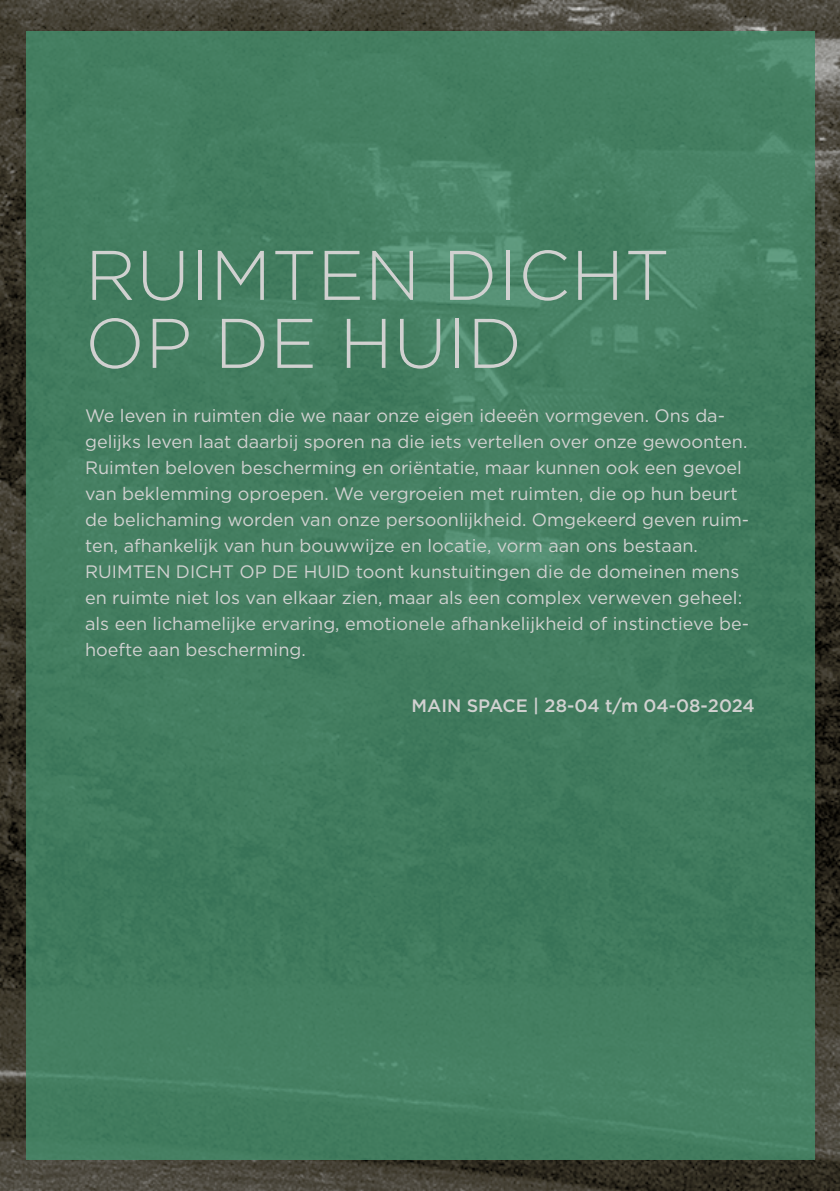
<style>
.page{position:relative;width:840px;height:1191px;background:#fff}
.page>*{position:absolute;margin:0;border:0;box-sizing:border-box;transform-origin:0 0}
.t1{font:300 70px/68px "Gotham";letter-spacing:.01em;color:#d1d1d0}
.t2{font:18px/26px "Gotham";color:#d1d1d0}
.t3{font:500 18px "Gotham";color:#d1d1d0}
</style>
<div class="page">
<img style="left:0;top:0;width:839px;height:1191px">
<div style="left:26px;top:31px;width:788px;height:1128px;background:#437d5f"></div>
<h1 class="t1" style="left:85px;top:239px;width:585px">RUIMTEN DICHT<br>OP DE HUID</h1>
<p class="t2" style="left:85px;top:402px;width:665px">We leven in ruimten die we naar onze eigen ideeën vormgeven. Ons da&shy;gelijks leven laat daarbij sporen na die iets vertellen over onze gewoonten.<br>Ruimten beloven bescherming en oriëntatie, maar kunnen ook een gevoel van beklemming oproepen. We vergroeien met ruimten, die op hun beurt de belichaming worden van onze persoonlijkheid. Omgekeerd geven ruim&shy;ten, afhankelijk van hun bouwwijze en locatie, vorm aan ons bestaan.<br>RUIMTEN DICHT OP DE HUID toont kunstuitingen die de domeinen mens en ruimte niet los van elkaar zien, maar als een complex verweven geheel: als een lichamelijke ervaring, emotionele afhankelijkheid of instinctieve be&shy;hoefte aan bescherming.</p>
<p class="t3" style="left:411px;top:694px;width:345px">MAIN SPACE | 28-04 t/m 04-08-2024</p>
</div>
